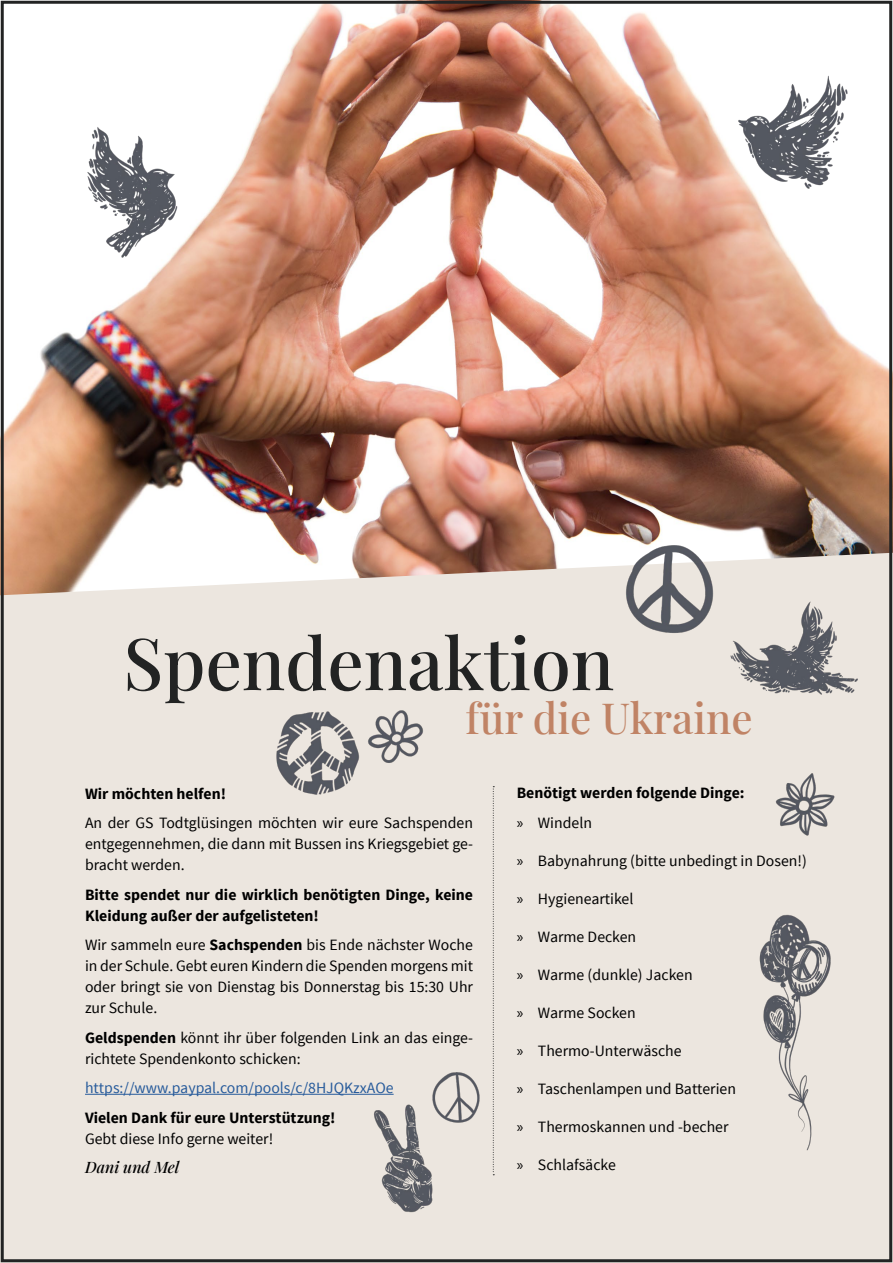
<style>
.page{position:relative;width:893px;height:1263px;background:#fff}
.page>*{position:absolute;margin:0;border:0;box-sizing:border-box;transform-origin:0 0}
.t1{font:500 72px "Playfair Display";color:#222323}
.t2{font:500 42px "Playfair Display";color:#c08365}
.t3{font:15.75px/21px "Source Sans Pro";color:#000;text-align:justify}
.t4{font:700 15.75px/21px "Source Sans Pro";color:#000}
.t5{font:15.75px "Source Sans Pro";color:#275b9b}
.t6{font:900 15.75px "Playfair Display";color:#000}
.t7{font:italic 500 15.75px "Playfair Display";color:#000}
.s1{font-weight:700}
.s2{font-family:"Myriad Pro";font-weight:400}
.s3{font-weight:400}
.s4{font-family:"Myriad Pro"}
</style>
<div class="page">
<img style="left:0;top:0;width:893px;height:553px">
<div style="left:0;top:553px;width:893px;height:710px;background:#ece6df"></div>
<hr style="left:85px;top:1094px;width:309px;height:1px;background:#275b9b">
<svg style="left:493px;top:786px;width:1px;height:389px"></svg>
<img style="left:726px;top:599px;width:135px;height:99px">
<img style="left:734px;top:72px;width:120px;height:120px">
<img style="left:81px;top:125px;width:101px;height:135px">
<img style="left:370px;top:1102px;width:67px;height:112px">
<img style="left:753px;top:912px;width:82px;height:241px">
<img style="left:273px;top:708px;width:88px;height:88px">
<img style="left:772px;top:772px;width:67px;height:67px">
<img style="left:427px;top:1068px;width:57px;height:57px">
<img style="left:621px;top:540px;width:98px;height:98px">
<img style="left:365px;top:706px;width:60px;height:60px">
<h1 class="t1" style="left:123px;top:607px;width:492px">Spendenaktion</h1>
<p class="t6" style="left:333px;top:637px;width:228px">Spendenaktion für die Ukraine</p>
<h2 class="t2" style="left:466px;top:685px;width:289px">für die Ukraine</h2>
<p class="t4" style="left:85px;top:783px;width:142px">Wir möchten helfen!</p>
<p class="t3" style="left:85px;top:812px;width:389px">An der GS Todtglüsingen möchten wir eure Sachspenden entgegennehmen, die dann mit Bussen ins Kriegsgebiet ge&shy;bracht werden.</p>
<p class="t4" style="left:85px;top:884px;width:389px">Bitte spendet nur die wirklich benötigten Dinge, keine<br>Kleidung außer der aufgelisteten!</p>
<p class="t3" style="left:85px;top:934px;width:390px">Wir sammeln eure <span class="s1">Sachspenden</span> bis Ende nächster Woche in der Schule. Gebt euren Kindern die Spenden morgens mit oder bringt sie von Dienstag bis Donnerstag bis 15:30 Uhr zur Schule.</p>
<p class="t3" style="left:85px;top:1027px;width:389px"><span class="s1">Geldspenden</span> könnt ihr über folgenden Link an das einge&shy;richtete Spendenkonto schicken:</p>
<p class="t5" style="left:85px;top:1078px;width:310px">https://www.paypal.com/pools/c/8HJQKzxAOe</p>
<p class="t4" style="left:85px;top:1107px;width:252px">Vielen Dank für eure Unterstützung!</p>
<p class="t3" style="left:85px;top:1128px;width:190px">Gebt diese Info gerne weiter!</p>
<p class="t7" style="left:85px;top:1155px;width:96px">Dani und Mel</p>
<p class="t4" style="left:517px;top:779px;width:229px;line-height:29.5px">Benötigt werden folgende Dinge: <span class="s2">»</span> <span class="s3">Windeln</span></p>
<p class="t3" style="left:517px;top:850px;width:292px"><span class="s4">»</span> Babynahrung (bitte unbedingt in Dosen!)</p>
<p class="t3" style="left:517px;top:888px;width:118px"><span class="s4">»</span> Hygieneartikel</p>
<p class="t3" style="left:517px;top:926px;width:121px"><span class="s4">»</span> Warme Decken</p>
<p class="t3" style="left:517px;top:964px;width:177px"><span class="s4">»</span> Warme (dunkle) Jacken</p>
<p class="t3" style="left:517px;top:1002px;width:121px"><span class="s4">»</span> Warme Socken</p>
<p class="t3" style="left:517px;top:1040px;width:166px"><span class="s4">»</span> Thermo-Unterwäsche</p>
<p class="t3" style="left:517px;top:1078px;width:221px"><span class="s4">»</span> Taschenlampen und Batterien</p>
<p class="t3" style="left:517px;top:1116px;width:213px"><span class="s4">»</span> Thermoskannen und -becher</p>
<p class="t3" style="left:517px;top:1154px;width:101px"><span class="s4">»</span> Schlafsäcke</p>
</div>
